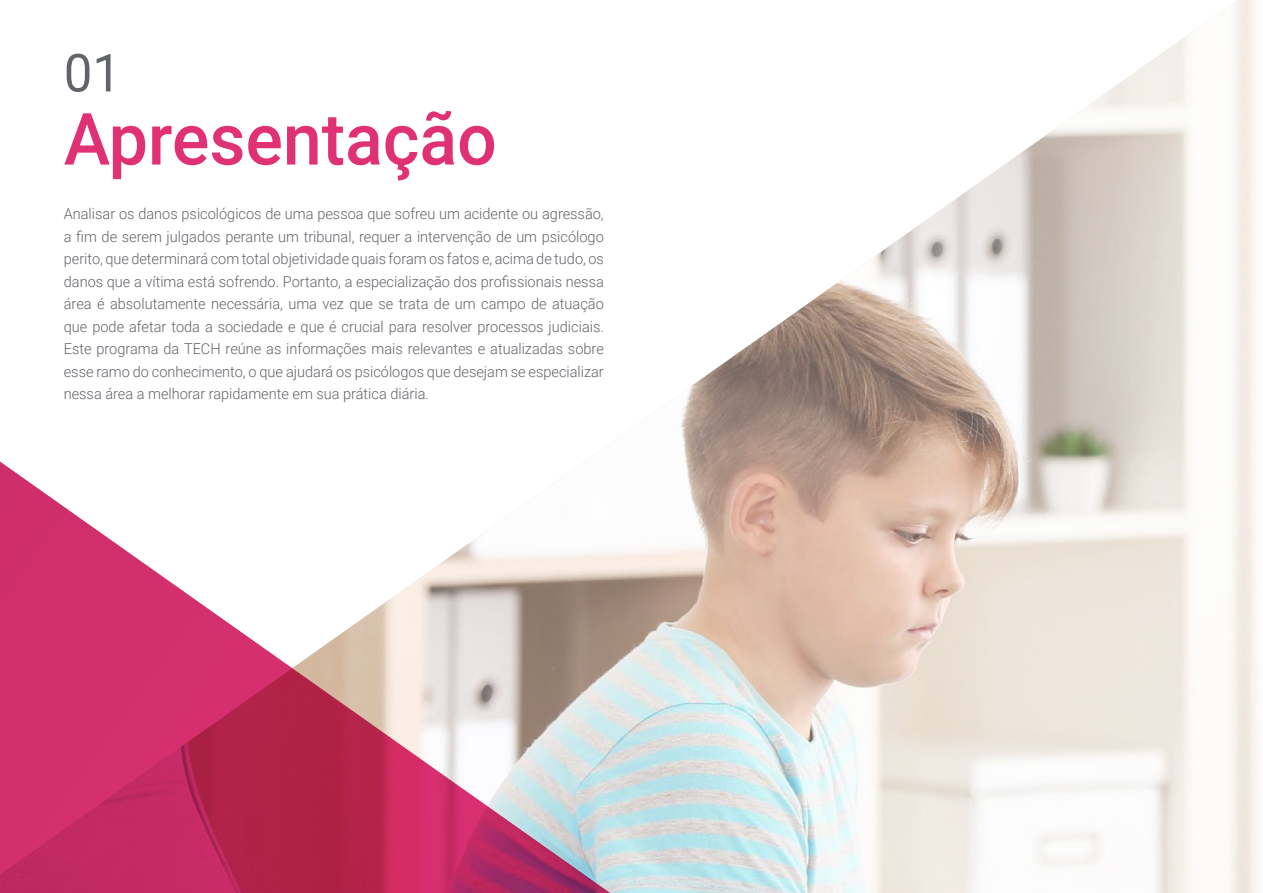
<style>
.page{position:relative;width:1263px;height:893px;background:#fff}
.page>*{position:absolute;margin:0;border:0;box-sizing:border-box;transform-origin:0 0}
.t1{font:500 72px "Roboto";color:#df3174}
.t2{font:52.5px "Roboto";color:#61646a}
.t3{font:300 15px/22.5px "Roboto";color:#61646a;text-align:justify}
</style>
<div class="page">
<img style="left:640px;top:0;width:617px;height:893px">
<svg style="left:0;top:461px;width:640px;height:432px"></svg>
<h2 class="t2" style="left:64px;top:36px;width:59px">01</h2>
<h1 class="t1" style="left:64px;top:89px;width:435px">Apresentação</h1>
<p class="t3" style="left:64px;top:202px;width:542px">Analisar os danos psicológicos de uma pessoa que sofreu um acidente ou agressão, a fim de serem julgados perante um tribunal, requer a intervenção de um psicólogo perito, que determinará com total objetividade quais foram os fatos e, acima de tudo, os danos que a vítima está sofrendo. Portanto, a especialização dos profissionais nessa área é absolutamente necessária, uma vez que se trata de um campo de atuação que pode afetar toda a sociedade e que é crucial para resolver processos judiciais.<br>Este programa da TECH reúne as informações mais relevantes e atualizadas sobre esse ramo do conhecimento, o que ajudará os psicólogos que desejam se especializar nessa área a melhorar rapidamente em sua prática diária.</p>
</div>
